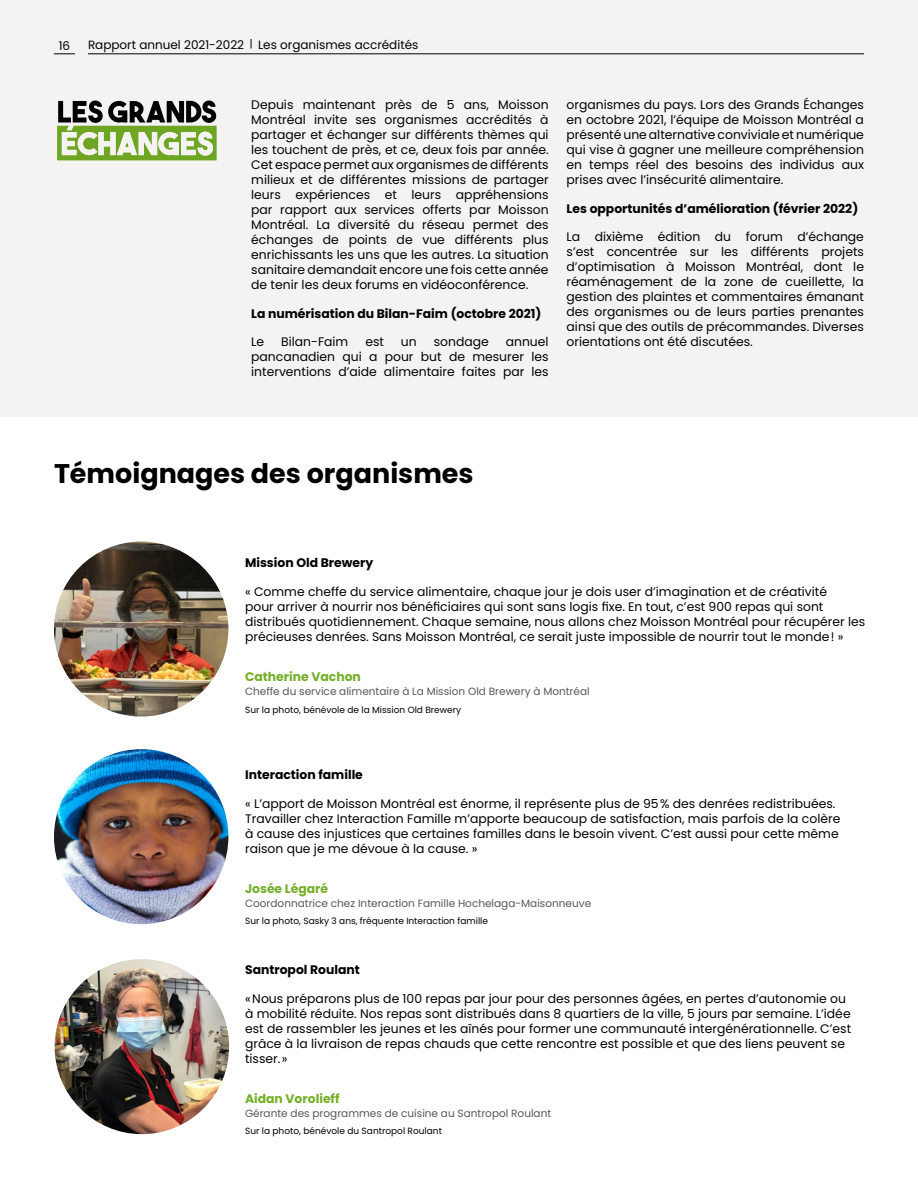
<style>
.page{position:relative;width:918px;height:1188px;background:#fff}
.page>*{position:absolute;margin:0;border:0;box-sizing:border-box;transform-origin:0 0}
.t1{font:700 27px "Poppins";color:#000}
.t2{font:12.3px/15px "Poppins";color:#020203;text-align:justify}
.t3{font:700 12.3px "Poppins";color:#020203}
.t4{font:700 12.3px "Poppins";color:#74af27}
.t5{font:12px "Poppins";color:#020203}
.t6{font:10.5px "Poppins";color:#575756}
.t7{font:9px "Poppins";color:#020203}
</style>
<div class="page">
<div style="left:1px;top:0;width:917px;height:417px;background:#f4f3f1"></div>
<img style="left:54px;top:542px;width:174px;height:175px;border-radius:87px">
<img style="left:55px;top:959px;width:174px;height:175px;border-radius:87px">
<img style="left:54px;top:749px;width:174px;height:175px;border-radius:87px">
<svg style="left:57px;top:160px;width:160px;height:1px"></svg>
<svg style="left:57px;top:100px;width:160px;height:60px"></svg>
<hr style="left:88px;top:54px;width:776px;height:1px;background:#020203">
<svg style="left:54px;top:54px;width:21px;height:1px"></svg>
<p class="t5" style="left:59px;top:38px;width:13px">16</p>
<p class="t5" style="left:88px;top:37px;width:158px">Rapport annuel 2021-2022</p>
<p class="t5" style="left:258px;top:37px;width:162px">Les organismes accrédités</p>
<p class="t2" style="left:251px;top:98px;width:299px">Depuis maintenant près de 5 ans, Moisson Montréal invite ses organismes accrédités à partager et échanger sur différents thèmes qui les touchent de près, et ce, deux fois par année.<br>Cet espace permet aux organismes de différents milieux et de différentes missions de partager leurs expériences et leurs appréhensions par rapport aux services offerts par Moisson Montréal. La diversité du réseau permet des échanges de points de vue différents plus enrichissants les uns que les autres. La situation sanitaire demandait encore une fois cette année de tenir les deux forums en vidéoconférence.</p>
<p class="t3" style="left:251px;top:306px;width:292px">La numérisation du Bilan-Faim (octobre 2021)</p>
<p class="t2" style="left:251px;top:335px;width:15px">Le</p>
<p class="t2" style="left:281px;top:335px;width:69px">Bilan-Faim</p>
<p class="t2" style="left:365px;top:335px;width:20px">est</p>
<p class="t2" style="left:401px;top:335px;width:17px">un</p>
<p class="t2" style="left:434px;top:335px;width:57px">sondage</p>
<p class="t2" style="left:251px;top:335px;width:299px;text-indent:255px">annuel pancanadien qui a pour but de mesurer les interventions d’aide alimentaire faites par les</p>
<p class="t2" style="left:567px;top:98px;width:299px">organismes du pays. Lors des Grands Échanges en octobre 2021, l’équipe de Moisson Montréal a présenté une alternative conviviale et numérique qui vise à gagner une meilleure compréhension en temps réel des besoins des individus aux prises avec l’insécurité alimentaire.</p>
<p class="t3" style="left:567px;top:201px;width:293px">Les opportunités d’amélioration (février 2022)</p>
<p class="t2" style="left:567px;top:230px;width:299px">La dixième édition du forum d’échange s’est concentrée sur les différents projets d’optimisation à Moisson Montréal, dont le réaménagement de la zone de cueillette, la gestion des plaintes et commentaires émanant des organismes ou de leurs parties prenantes ainsi que des outils de précommandes. Diverses orientations ont été discutées.</p>
<h1 class="t1" style="left:54px;top:458px;width:421px">Témoignages des organismes</h1>
<p class="t3" style="left:245px;top:556px;width:130px">Mission Old Brewery</p>
<p class="t2" style="left:245px;top:584px;width:622px;text-align:left">« Comme cheffe du service alimentaire, chaque jour je dois user d’imagination et de créativité<br>pour arriver à nourrir nos bénéficiaires qui sont sans logis fixe. En tout, c’est 900 repas qui sont distribués quotidiennement. Chaque semaine, nous allons chez Moisson Montréal pour récupérer les précieuses denrées. Sans Moisson Montréal, ce serait juste impossible de nourrir tout le monde! »</p>
<p class="t4" style="left:245px;top:670px;width:117px">Catherine Vachon</p>
<p class="t6" style="left:245px;top:685px;width:346px">Cheffe du service alimentaire à La Mission Old Brewery à Montréal</p>
<p class="t7" style="left:245px;top:704px;width:218px">Sur la photo, bénévole de la Mission Old Brewery</p>
<p class="t3" style="left:245px;top:768px;width:119px">Interaction famille</p>
<p class="t2" style="left:245px;top:796px;width:597px;text-align:left">« L’apport de Moisson Montréal est énorme, il représente plus de 95% des denrées redistribuées.<br>Travailler chez Interaction Famille m’apporte beaucoup de satisfaction, mais parfois de la colère à cause des injustices que certaines familles dans le besoin vivent. C’est aussi pour cette même raison que je me dévoue à la cause. »</p>
<p class="t4" style="left:245px;top:882px;width:85px">Josée Légaré</p>
<p class="t6" style="left:245px;top:897px;width:348px">Coordonnatrice chez Interaction Famille Hochelaga-Maisonneuve</p>
<p class="t7" style="left:245px;top:916px;width:244px">Sur la photo, Sasky 3 ans, fréquente Interaction famille</p>
<p class="t3" style="left:245px;top:963px;width:116px">Santropol Roulant</p>
<p class="t2" style="left:245px;top:991px;width:608px;text-align:left">«Nous préparons plus de 100 repas par jour pour des personnes âgées, en pertes d’autonomie ou à mobilité réduite. Nos repas sont distribués dans 8 quartiers de la ville, 5 jours par semaine. L’idée est de rassembler les jeunes et les aînés pour former une communauté intergénérationnelle. C’est grâce à la livraison de repas chauds que cette rencontre est possible et que des liens peuvent se tisser. »</p>
<p class="t4" style="left:245px;top:1092px;width:96px">Aidan Vorolieff</p>
<p class="t6" style="left:245px;top:1107px;width:308px">Gérante des programmes de cuisine au Santropol Roulant</p>
<p class="t7" style="left:245px;top:1126px;width:198px">Sur la photo, bénévole du Santropol Roulant</p>
</div>
